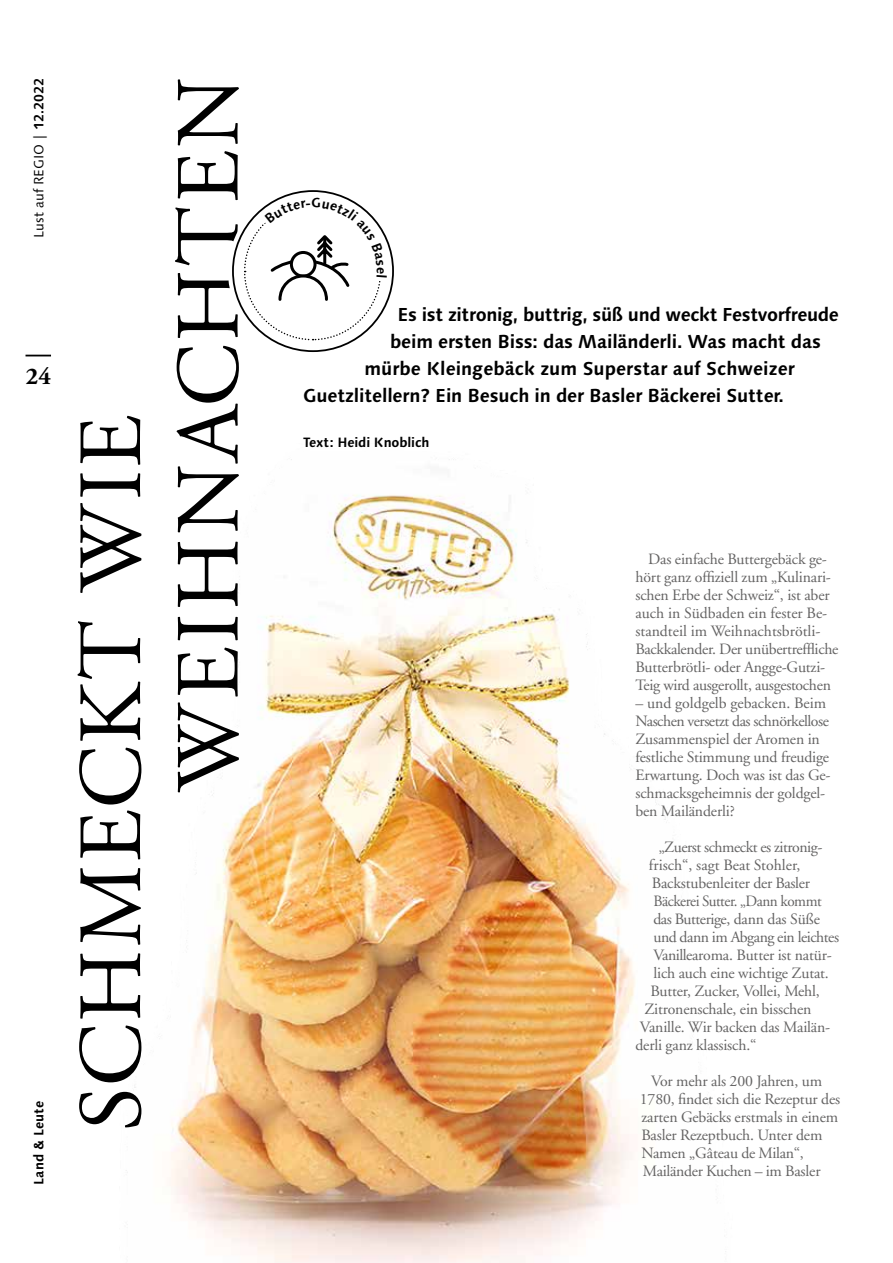
<style>
.page{position:relative;width:893px;height:1263px;background:#fff}
.page>*{position:absolute;margin:0;border:0;box-sizing:border-box;transform-origin:0 0}
.t1{font:90px/97.5px "Adobe Garamond";letter-spacing:.03em;color:#000}
.t2{font:700 24px "Adobe Garamond";color:#000}
.t3{font:700 18.75px "Syntax Next LT Pro";letter-spacing:-.01em;color:#000}
.t4{font:15.75px/18px "Adobe Garamond";letter-spacing:-.01em;color:#646363}
.t5{font:15.75px "Adobe Garamond";letter-spacing:-.03em;color:#646363}
.t6{font:15.75px "Adobe Garamond";letter-spacing:-.03em;color:#646363;scale:.96 1}
.t7{font:13.5px "Syntax Next LT Pro";letter-spacing:.015em;color:#000}
.t8{font:700 13.5px "Syntax Next LT Pro";letter-spacing:-.01em;color:#000}
.t9{font:700 13.5px "Syntax Next LT Pro";letter-spacing:.01em;color:#000}
.s1{font-weight:700}
</style>
<div class="page">
<img style="left:126px;top:459px;width:600px;height:804px">
<svg style="left:26px;top:355px;width:24px;height:1px"></svg>
<svg style="left:243px;top:191px;width:150px;height:150px"></svg>
<p class="t7" style="left:30px;top:238px;width:162px;rotate:-90deg">Lust auf REGIO | <span class="s1">12.2022</span></p>
<h2 class="t2" style="left:26px;top:363px;width:27px">24</h2>
<p class="t9" style="left:30px;top:1185px;width:86px;rotate:-90deg">Land &amp; Leute</p>
<h1 class="t1" style="left:65px;top:792px;width:716px;text-indent:-339px;rotate:-90deg">SCHMECKT WIE<br>WEIHNACHTEN</h1>
<p class="t3" style="left:398px;top:303px;width:443px">Es ist zitronig, buttrig, süß und weckt Festvorfreude</p>
<p class="t3" style="left:390px;top:330px;width:432px">beim ersten Biss: das Mailänderli. Was macht das</p>
<p class="t3" style="left:365px;top:357px;width:432px">mürbe Kleingebäck zum Superstar auf Schweizer</p>
<p class="t3" style="left:303px;top:384px;width:483px">Guetzlitellern? Ein Besuch in der Basler Bäckerei Sutter.</p>
<p class="t8" style="left:303px;top:434px;width:128px">Text: Heidi Knoblich</p>
<p class="t4" style="left:635px;top:550px;width:204px;text-indent:13px">Das einfache Buttergebäck ge&shy;hört ganz offiziell zum „Kulinari&shy;schen Erbe der Schweiz“, ist aber auch in Südbaden ein fester Be&shy;standteil im Weihnachtsbrötli-Backkalender. Der unübertreffliche Butterbrötli- oder Angge-Gutzi-Teig wird ausgerollt, ausgestochen</p>
<p class="t4" style="left:635px;top:694px;width:197px">– und goldgelb gebacken. Beim<br>Naschen versetzt das schnörkellose<br>Zusammenspiel der Aromen in festliche Stimmung und freudige<br>Erwartung. Doch was ist das Ge&shy;schmacksgeheimnis der goldgel&shy;ben Mailänderli?</p>
<p class="t5" style="left:659px;top:839px;width:165px">„Zuerst schmeckt es zitronig-</p>
<p class="t4" style="left:649px;top:856px;width:153px">frisch“, sagt Beat Stohler,</p>
<p class="t4" style="left:652px;top:874px;width:160px">Backstubenleiter der Basler</p>
<p class="t6" style="left:653px;top:893px;width:177px">Bäckerei Sutter. „Dann kommt</p>
<p class="t5" style="left:653px;top:911px;width:168px">das Butterige, dann das Süße</p>
<p class="t5" style="left:653px;top:929px;width:187px">und dann im Abgang ein leichtes</p>
<p class="t4" style="left:653px;top:946px;width:180px">Vanillearoma. Butter ist natür-</p>
<p class="t4" style="left:653px;top:964px;width:177px">lich auch eine wichtige Zutat.</p>
<p class="t4" style="left:650px;top:982px;width:171px">Butter, Zucker, Vollei, Mehl,</p>
<p class="t4" style="left:644px;top:1000px;width:169px">Zitronenschale, ein bisschen</p>
<p class="t4" style="left:640px;top:1018px;width:192px">Vanille. Wir backen das Mailän-</p>
<p class="t4" style="left:635px;top:1036px;width:123px">derli ganz klassisch.“</p>
<p class="t4" style="left:640px;top:1072px;width:202px;text-indent:11px">Vor mehr als 200 Jahren, um<br>1780, findet sich die Rezeptur des zarten Gebäcks erstmals in einem<br>Basler Rezeptbuch. Unter dem<br>Namen „Gâteau de Milan“,<br>Mailänder Kuchen – im Basler</p>
</div>
